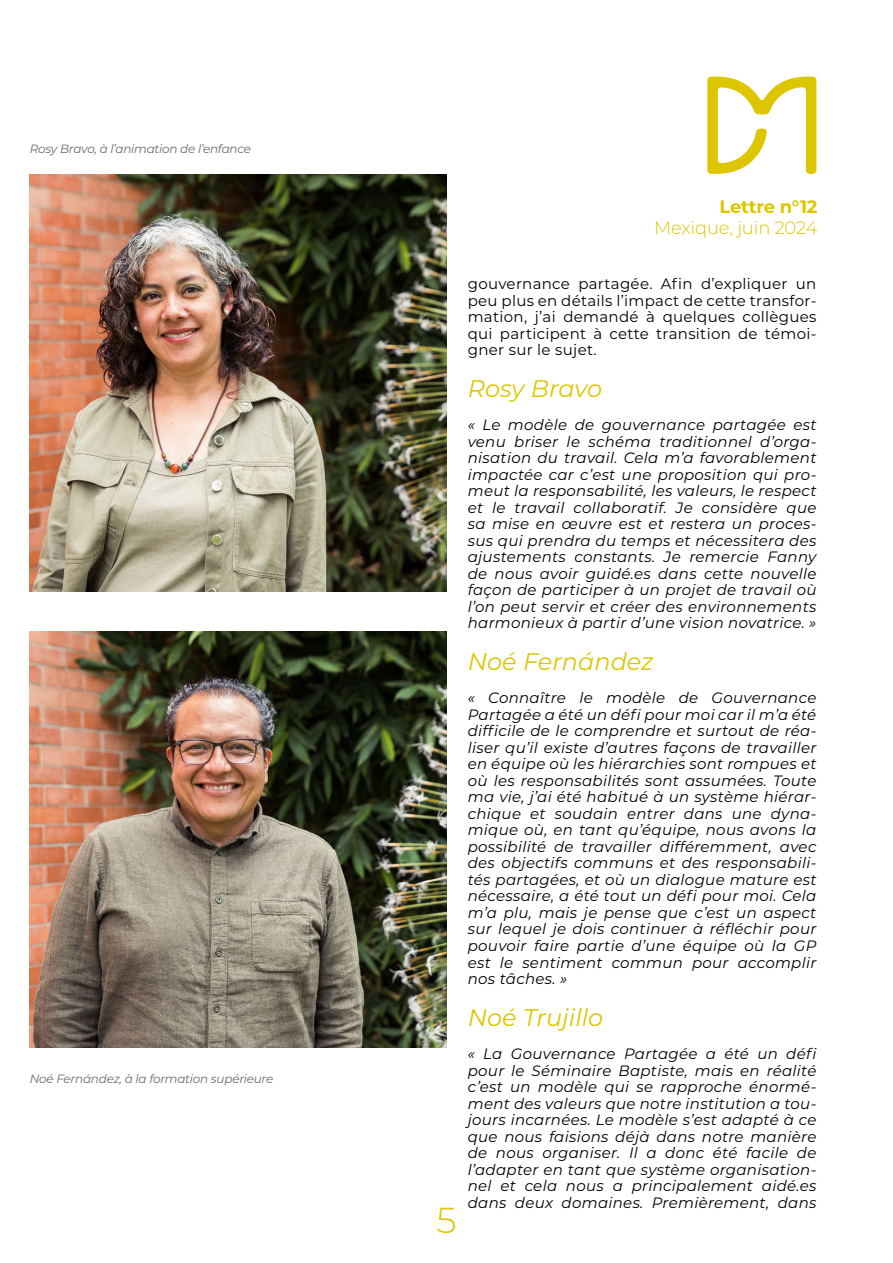
<style>
.page{position:relative;width:893px;height:1263px;background:#fff}
.page>*{position:absolute;margin:0;border:0;box-sizing:border-box;transform-origin:0 0}
.t1{font:300 36px "Montserrat";color:#ddc600}
.t2{font:italic 24px "Montserrat";color:#ddc600}
.t3{font:300 18px "Montserrat";letter-spacing:-.01em;color:#ddc600}
.t4{font:700 18px "Montserrat";letter-spacing:-.01em;color:#ddc600}
.t5{font:italic 15px/16.5px "Montserrat";letter-spacing:.02em;color:#000;text-align:justify}
.t6{font:15px/16.5px "Montserrat";letter-spacing:.02em;color:#000;text-align:justify}
.t7{font:italic 12px "Montserrat";letter-spacing:-.02em;color:#6b6b6a}
</style>
<div class="page">
<img style="left:30px;top:175px;width:416px;height:417px">
<img style="left:30px;top:631px;width:416px;height:417px">
<svg style="left:707px;top:77px;width:109px;height:97px"></svg>
<p class="t7" style="left:30px;top:141px;width:223px">Rosy Bravo, à l’animation de l’enfance</p>
<p class="t7" style="left:30px;top:1071px;width:245px">Noé Fernández, à la formation supérieure</p>
<p class="t4" style="left:719px;top:193px;width:100px">Lettre n°12</p>
<p class="t3" style="left:654px;top:215px;width:165px">Mexique, juin 2024</p>
<h1 class="t1" style="left:436px;top:1196px;width:22px">5</h1>
<p class="t6" style="left:468px;top:275px;width:350px">gouvernance partagée. Afin d’expliquer un peu plus en détails l’impact de cette transfor&shy;mation, j’ai demandé à quelques collègues qui participent à cette transition de témoi&shy;gner sur le sujet.</p>
<h2 class="t2" style="left:468px;top:372px;width:136px">Rosy Bravo</h2>
<p class="t5" style="left:468px;top:416px;width:350px">« Le modèle de gouvernance partagée est venu briser le schéma traditionnel d’orga&shy;nisation du travail. Cela m’a favorablement impactée car c’est une proposition qui pro&shy;meut la responsabilité, les valeurs, le respect et le travail collaboratif. Je considère que sa mise en œuvre est et restera un proces&shy;sus qui prendra du temps et nécessitera des ajustements constants. Je remercie Fanny de nous avoir guidé.es dans cette nouvelle façon de participer à un projet de travail où l’on peut servir et créer des environnements harmonieux à partir d’une vision novatrice. »</p>
<h2 class="t2" style="left:468px;top:645px;width:187px">Noé Fernández</h2>
<p class="t5" style="left:468px;top:689px;width:350px">« Connaître le modèle de Gouvernance Partagée a été un défi pour moi car il m’a été difficile de le comprendre et surtout de réa&shy;liser qu’il existe d’autres façons de travailler en équipe où les hiérarchies sont rompues et où les responsabilités sont assumées. Toute ma vie, j’ai été habitué à un système hiérar&shy;chique et soudain entrer dans une dyna&shy;mique où, en tant qu’équipe, nous avons la possibilité de travailler différemment, avec des objectifs communs et des responsabili&shy;tés partagées, et où un dialogue mature est nécessaire, a été tout un défi pour moi. Cela m’a plu, mais je pense que c’est un aspect sur lequel je dois continuer à réfléchir pour pouvoir faire partie d’une équipe où la GP est le sentiment commun pour accomplir nos tâches. »</p>
<h2 class="t2" style="left:468px;top:1001px;width:137px">Noé Trujillo</h2>
<p class="t5" style="left:468px;top:1045px;width:350px">« La Gouvernance Partagée a été un défi pour le Séminaire Baptiste, mais en réalité c’est un modèle qui se rapproche énormé&shy;ment des valeurs que notre institution a tou&shy;jours incarnées. Le modèle s’est adapté à ce que nous faisions déjà dans notre manière de nous organiser. Il a donc été facile de l’adapter en tant que système organisation&shy;nel et cela nous a principalement aidé.es dans deux domaines. Premièrement, dans</p>
</div>
